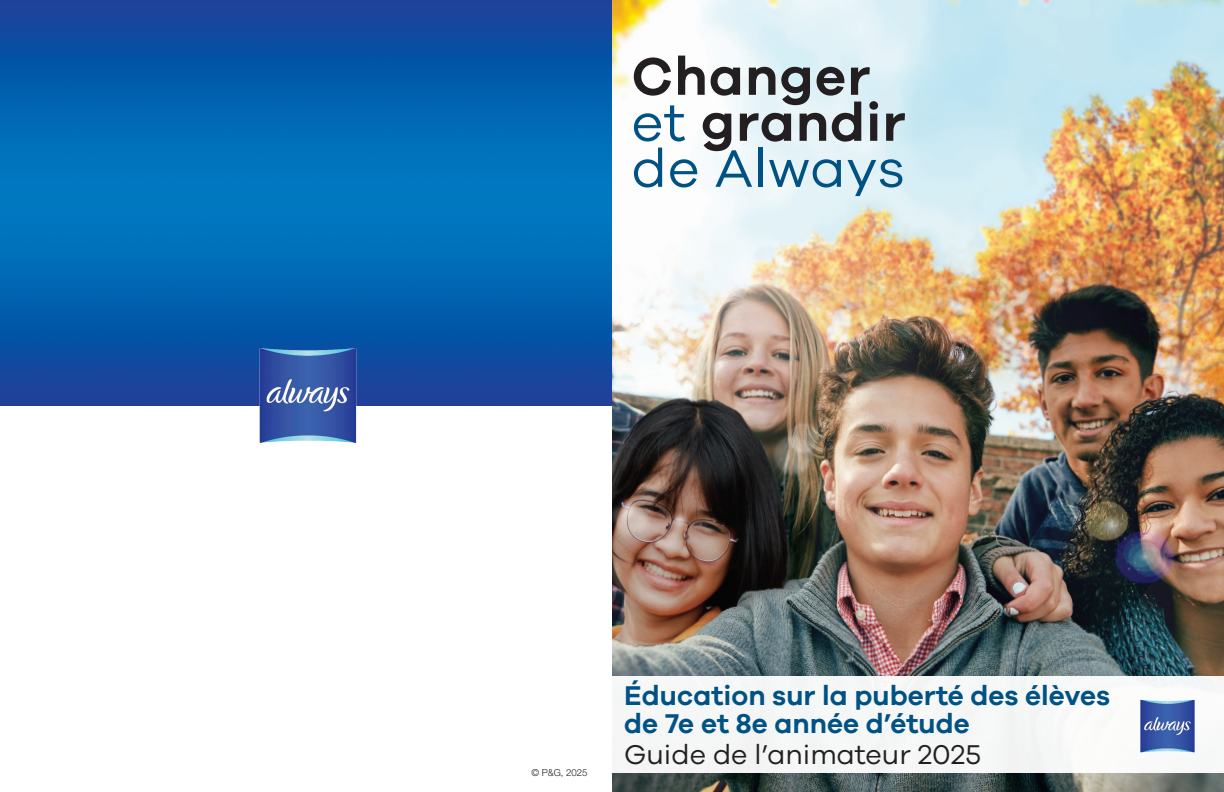
<style>
.page{position:relative;width:1224px;height:792px;background:#fff}
.page>*{position:absolute;margin:0;border:0;box-sizing:border-box;transform-origin:0 0}
.t1{font:600 54.5px/46px "Galano Grotesque";letter-spacing:.02em;color:#231f20}
.t2{font:600 28px/28px "Galano Grotesque";color:#005284}
.t3{font:28px "Galano Grotesque";color:#231f20}
.t4{font:300 9.6px "Helvetica Neue LT Std";color:#231f20}
.s1{font-weight:400;color:#005284}
</style>
<div class="page">
<img style="left:612px;top:0;width:612px;height:792px">
<div style="left:612px;top:676px;width:612px;height:97px;background:#f6f6f7"></div>
<img style="left:0;top:0;width:612px;height:406px">
<img style="left:252px;top:340px;width:111px;height:103px">
<img style="left:1140px;top:699px;width:55px;height:54px">
<h1 class="t1" style="left:632px;top:52px;width:276px">Changer <span class="s1">et</span> grandir <span class="s1">de Always</span></h1>
<p class="t4" style="left:531px;top:767px;width:58px">© P&amp;G, 2025</p>
<p class="t2" style="left:624px;top:681px;width:487px">Éducation sur la puberté des élèves de 7e et 8e année d’étude</p>
<p class="t3" style="left:624px;top:738px;width:358px">Guide de l’animateur 2025</p>
</div>
